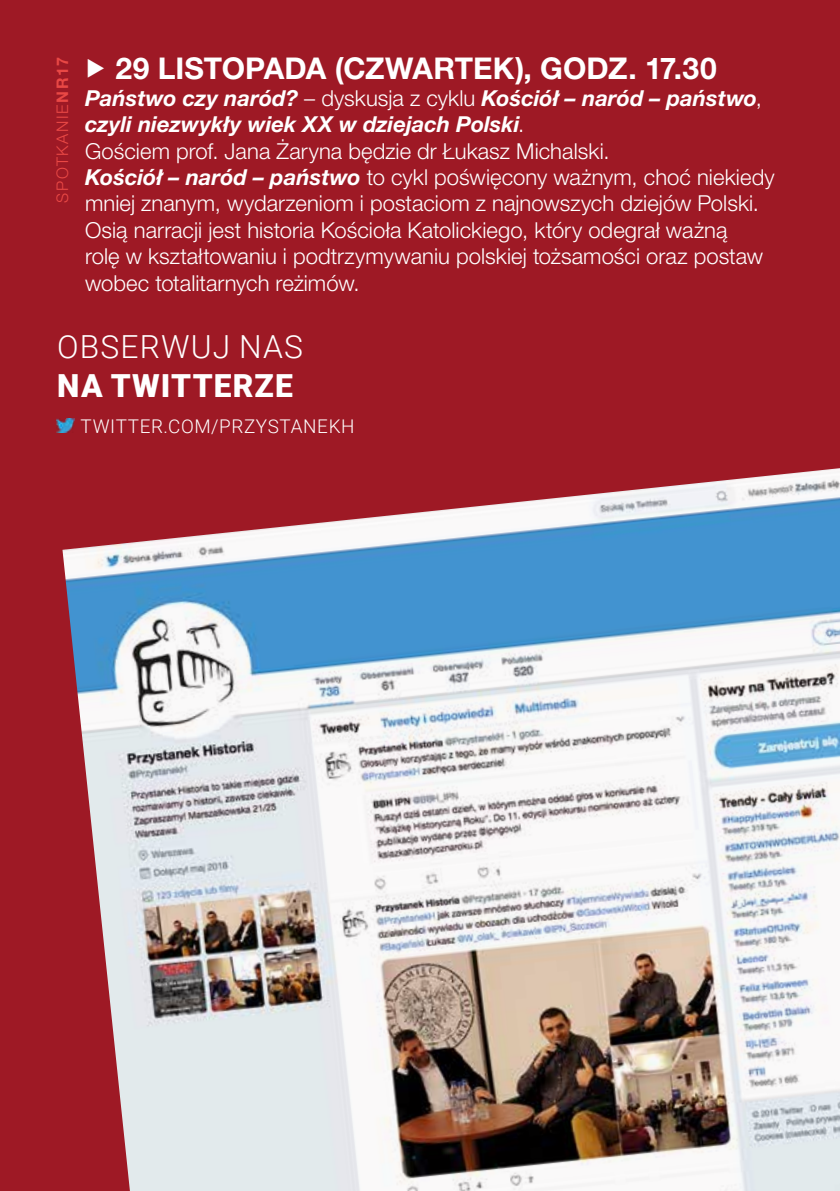
<style>
.page{position:relative;width:840px;height:1191px;background:#fff}
.page>*{position:absolute;margin:0;border:0;box-sizing:border-box;transform-origin:0 0}
.t1{font:300 31.8px "Roboto";letter-spacing:.035em;color:#fff}
.t2{font:900 31.8px "Roboto";letter-spacing:.035em;color:#fff}
.t3{font:700 30px "Helvetica Neue LT Pro";color:#fff}
.t4{font:300 22px/26.4px "Helvetica Neue LT Pro";color:#fff}
.t5{font:300 18.8px "Roboto";letter-spacing:.035em;color:#fff}
.t6{font:300 16px "Helvetica Neue LT Pro";letter-spacing:.1em;color:#e94845}
.s1{font-weight:700}
.s2{font-family:"Bosch Sans"}
.s3{font-weight:700;font-style:italic}
</style>
<div class="page">
<div style="left:0;top:0;width:839px;height:1191px;background:#9e1925"></div>
<img style="left:62px;top:468px;width:777px;height:723px">
<img style="left:57px;top:418px;width:17px;height:14px">
<p class="t6" style="left:53px;top:203px;width:148px;rotate:-90deg">SPOTKANIE<span class="s1">NR17</span></p>
<h2 class="t3" style="left:85px;top:50px;width:632px"><span class="s2">▶</span> 29 LISTOPADA (CZWARTEK), GODZ. 17.30</h2>
<p class="t4" style="left:85px;top:84px;width:690px"><span class="s3">Państwo czy naród?</span> – dyskusja z cyklu <span class="s3">Kościół – naród – państwo</span>, <span class="s3">czyli niezwykły wiek XX w dziejach Polski</span>.<br>Gościem prof. Jana Żaryna będzie dr Łukasz Michalski.<br><span class="s3">Kościół – naród – państwo</span> to cykl poświęcony ważnym, choć niekiedy mniej znanym, wydarzeniom i postaciom z najnowszych dziejów Polski.<br>Osią narracji jest historia Kościoła Katolickiego, który odegrał ważną<br>rolę w kształtowaniu i podtrzymywaniu polskiej tożsamości oraz postaw wobec totalitarnych reżimów.</p>
<h1 class="t1" style="left:57px;top:325px;width:247px">OBSERWUJ NAS</h1>
<h1 class="t2" style="left:57px;top:363px;width:237px">NA TWITTERZE</h1>
<p class="t5" style="left:81px;top:413px;width:275px">TWITTER.COM/PRZYSTANEKH</p>
</div>
